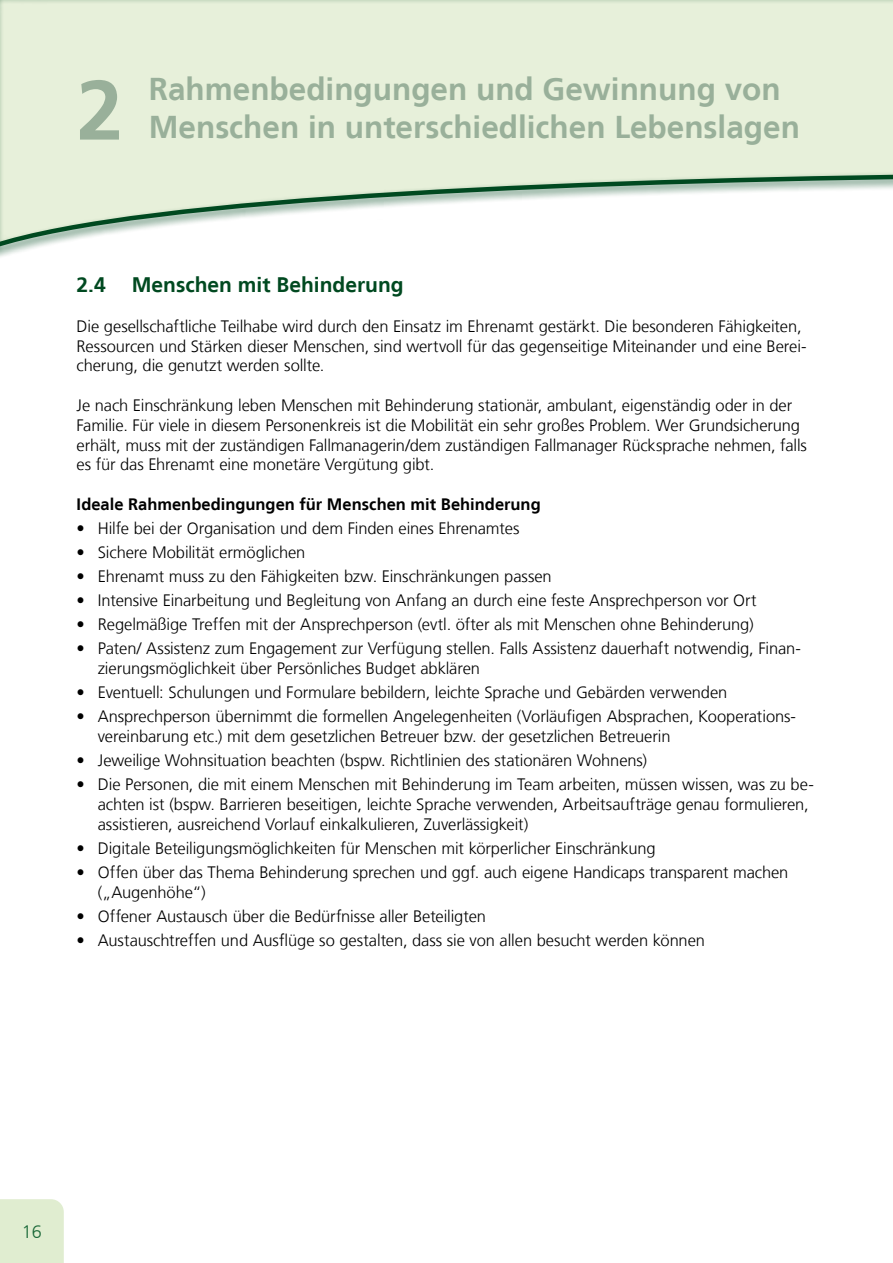
<style>
.page{position:relative;width:893px;height:1263px;background:#fff}
.page>*{position:absolute;margin:0;border:0;box-sizing:border-box;transform-origin:0 0}
.t1{font:700 84px "Frutiger LT";color:#99b09a}
._1__Kapitelüberschri{font:700 31.5px "Frutiger LT";color:#99b09a}
._1_1_Kapitelüberschr{font:700 21px "Frutiger LT";color:#004920}
.t2{font:300 18px "Frutiger LT";color:#196837}
.Fließtext{font:300 16.5px/19.8px "Frutiger LT";letter-spacing:-.005em;color:#000}
._3__Überschrift{font:700 16.5px "Frutiger LT";color:#000}
</style>
<div class="page">
<svg style="left:0;top:0;width:893px;height:252px"></svg>
<div style="left:0;top:1199px;width:64px;height:64px;background:#e0edd0"></div>
<p class="t1" style="left:77px;top:61px;width:48px">2</p>
<p class="_1__Kapitelüberschri" style="left:149px;top:71px;width:633px">Rahmenbedingungen und Gewinnung von</p>
<p class="_1__Kapitelüberschri" style="left:149px;top:109px;width:653px">Menschen in unterschiedlichen Lebenslagen</p>
<p class="_1_1_Kapitelüberschr" style="left:77px;top:272px;width:329px">2.4 Menschen mit Behinderung</p>
<p class="Fließtext" style="left:77px;top:316px;width:732px">Die gesellschaftliche Teilhabe wird durch den Einsatz im Ehrenamt gestärkt. Die besonderen Fähigkeiten,<br>Ressourcen und Stärken dieser Menschen, sind wertvoll für das gegenseitige Miteinander und eine Berei&shy;cherung, die genutzt werden sollte.</p>
<p class="Fließtext" style="left:77px;top:396px;width:732px">Je nach Einschränkung leben Menschen mit Behinderung stationär, ambulant, eigenständig oder in der Familie. Für viele in diesem Personenkreis ist die Mobilität ein sehr großes Problem. Wer Grundsicherung erhält, muss mit der zuständigen Fallmanagerin/dem zuständigen Fallmanager Rücksprache nehmen, falls es für das Ehrenamt eine monetäre Vergütung gibt.</p>
<p class="_3__Überschrift" style="left:77px;top:495px;width:466px">Ideale Rahmenbedingungen für Menschen mit Behinderung</p>
<p class="Fließtext" style="left:77px;top:519px;width:444px">• Hilfe bei der Organisation und dem Finden eines Ehrenamtes</p>
<p class="Fließtext" style="left:77px;top:543px;width:230px">• Sichere Mobilität ermöglichen</p>
<p class="Fließtext" style="left:77px;top:567px;width:477px">• Ehrenamt muss zu den Fähigkeiten bzw. Einschränkungen passen</p>
<p class="Fließtext" style="left:77px;top:591px;width:681px">• Intensive Einarbeitung und Begleitung von Anfang an durch eine feste Ansprechperson vor Ort</p>
<p class="Fließtext" style="left:77px;top:615px;width:679px">• Regelmäßige Treffen mit der Ansprechperson (evtl. öfter als mit Menschen ohne Behinderung)</p>
<p class="Fließtext" style="left:98px;top:639px;width:705px;text-indent:-21px">• Paten/ Assistenz zum Engagement zur Verfügung stellen. Falls Assistenz dauerhaft notwendig, Finan&shy;zierungsmöglichkeit über Persönliches Budget abklären</p>
<p class="Fließtext" style="left:77px;top:683px;width:652px">• Eventuell: Schulungen und Formulare bebildern, leichte Sprache und Gebärden verwenden</p>
<p class="Fließtext" style="left:98px;top:707px;width:700px;text-indent:-21px">• Ansprechperson übernimmt die formellen Angelegenheiten (Vorläufigen Absprachen, Kooperations&shy;vereinbarung etc.) mit dem gesetzlichen Betreuer bzw. der gesetzlichen Betreuerin</p>
<p class="Fließtext" style="left:77px;top:751px;width:572px">• Jeweilige Wohnsituation beachten (bspw. Richtlinien des stationären Wohnens)</p>
<p class="Fließtext" style="left:98px;top:775px;width:718px;text-indent:-21px">• Die Personen, die mit einem Menschen mit Behinderung im Team arbeiten, müssen wissen, was zu be&shy;achten ist (bspw. Barrieren beseitigen, leichte Sprache verwenden, Arbeitsaufträge genau formulieren, assistieren, ausreichend Vorlauf einkalkulieren, Zuverlässigkeit)</p>
<p class="Fließtext" style="left:77px;top:838px;width:581px">• Digitale Beteiligungsmöglichkeiten für Menschen mit körperlicher Einschränkung</p>
<p class="Fließtext" style="left:98px;top:862px;width:692px;text-indent:-21px">• Offen über das Thema Behinderung sprechen und ggf. auch eigene Handicaps transparent machen („Augenhöhe“)</p>
<p class="Fließtext" style="left:77px;top:906px;width:411px">• Offener Austausch über die Bedürfnisse aller Beteiligten</p>
<p class="Fließtext" style="left:77px;top:930px;width:630px">• Austauschtreffen und Ausflüge so gestalten, dass sie von allen besucht werden können</p>
<p class="t2" style="left:22px;top:1221px;width:22px">16</p>
</div>
